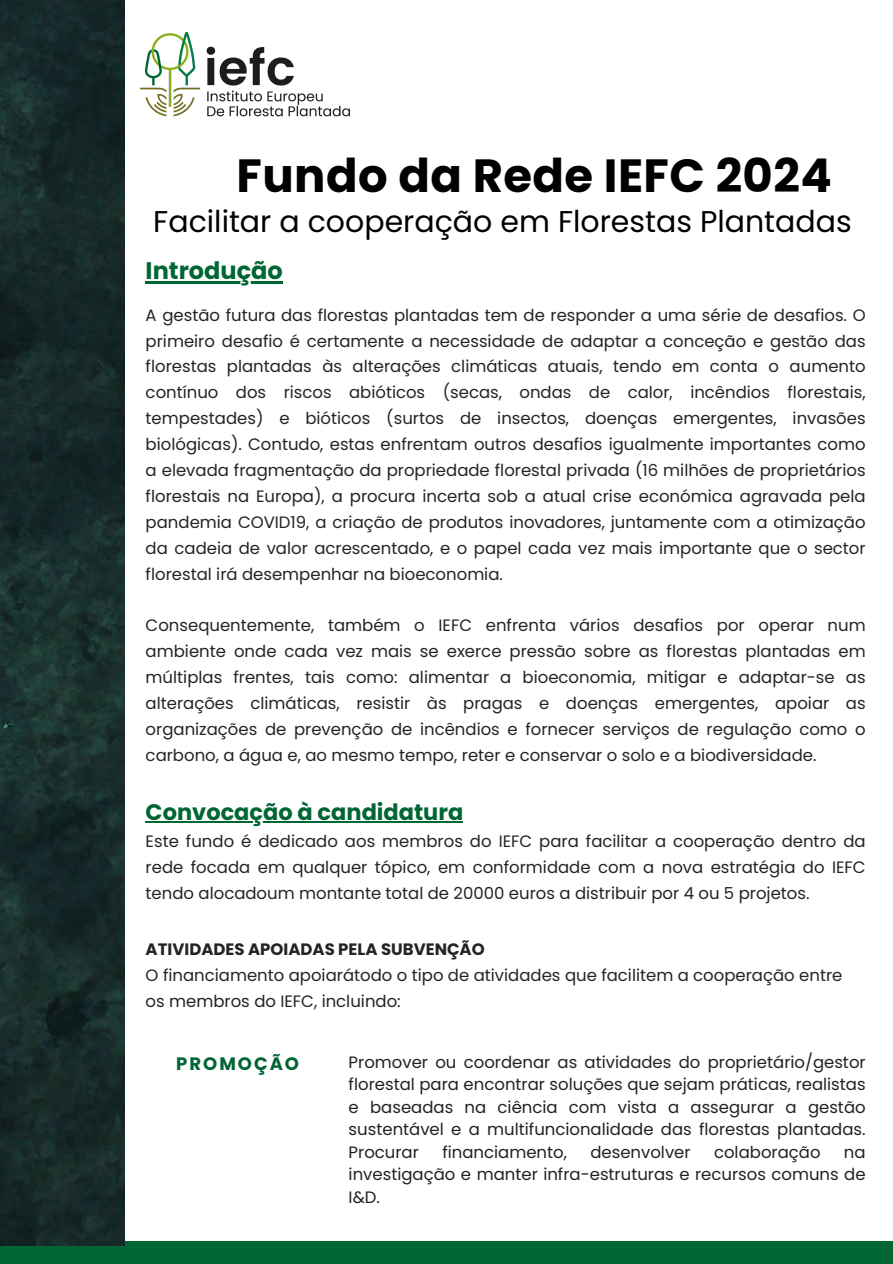
<style>
.page{position:relative;width:893px;height:1264px;background:#fff}
.page>*{position:absolute;margin:0;border:0;box-sizing:border-box;transform-origin:0 0}
.t1{font:700 46.5px "Poppins";letter-spacing:.01em;color:#000}
.t2{font:30px "Poppins";color:#000}
.t3{font:700 24px "Poppins";color:#063}
.t4{font:700 22.5px "Poppins";color:#063}
.t5{font:700 18px "Poppins";letter-spacing:.11em;color:#063}
.t6{font:16.5px/25.8px "Poppins";color:#232425;text-align:justify}
.t7{font:16.5px/22.5px "Poppins";color:#222;text-align:justify}
.t8{font:700 16.5px "Poppins";color:#232425}
</style>
<div class="page">
<hr style="left:146px;top:821px;width:317px;height:1px;background:#063">
<div style="left:0;top:1241px;width:892px;height:22px;background:#063"></div>
<img style="left:0;top:0;width:125px;height:1245px">
<img style="left:140px;top:31px;width:211px;height:86px">
<hr style="left:146px;top:282px;width:137px;height:2px;background:#063">
<p class="t1" style="left:237px;top:143px;width:596px">Fundo da Rede IEFC 2024</p>
<p class="t2" style="left:153px;top:200px;width:700px">Facilitar a cooperação em Florestas Plantadas</p>
<p class="t3" style="left:146px;top:254px;width:139px">Introdução</p>
<p class="t6" style="left:146px;top:302px;width:721px">A gestão futura das florestas plantadas tem de responder a uma série de desafios. O primeiro desafio é certamente a necessidade de adaptar a conceção e gestão das florestas plantadas às alterações climáticas atuais, tendo em conta o aumento contínuo dos riscos abióticos (secas, ondas de calor, incêndios florestais, tempestades) e bióticos (surtos de insectos, doenças emergentes, invasões biológicas). Contudo, estas enfrentam outros desafios igualmente importantes como a elevada fragmentação da propriedade florestal privada (16 milhões de proprietários florestais na Europa), a procura incerta sob a atual crise económica agravada pela pandemia COVID19, a criação de produtos inovadores, juntamente com a otimização da cadeia de valor acrescentado, e o papel cada vez mais importante que o sector florestal irá desempenhar na bioeconomia.</p>
<p class="t6" style="left:146px;top:612px;width:721px">Consequentemente, também o IEFC enfrenta vários desafios por operar num ambiente onde cada vez mais se exerce pressão sobre as florestas plantadas em múltiplas frentes, tais como: alimentar a bioeconomia, mitigar e adaptar-se as alterações climáticas, resistir às pragas e doenças emergentes, apoiar as organizações de prevenção de incêndios e fornecer serviços de regulação como o carbono, a água e, ao mesmo tempo, reter e conservar o solo e a biodiversidade.</p>
<p class="t4" style="left:146px;top:796px;width:319px">Convocação à candidatura</p>
<p class="t6" style="left:146px;top:828px;width:721px">Este fundo é dedicado aos membros do IEFC para facilitar a cooperação dentro da rede focada em qualquer tópico, em conformidade com a nova estratégia do IEFC tendo alocadoum montante total de 20000 euros a distribuir por 4 ou 5 projetos.</p>
<p class="t8" style="left:146px;top:938px;width:340px">ATIVIDADES APOIADAS PELA SUBVENÇÃO</p>
<p class="t6" style="left:146px;top:962px;width:698px">O financiamento apoiarátodo o tipo de atividades que facilitem a cooperação entre os membros do IEFC, incluindo:</p>
<p class="t5" style="left:176px;top:1050px;width:124px">PROMOÇÃO</p>
<p class="t7" style="left:348px;top:1050px;width:518px">Promover ou coordenar as atividades do proprietário/gestor florestal para encontrar soluções que sejam práticas, realistas e baseadas na ciência com vista a assegurar a gestão sustentável e a multifuncionalidade das florestas plantadas.<br>Procurar</p>
<p class="t7" style="left:442px;top:1140px;width:126px">financiamento,</p>
<p class="t7" style="left:590px;top:1140px;width:102px">desenvolver</p>
<p class="t7" style="left:714px;top:1140px;width:108px">colaboração</p>
<p class="t7" style="left:348px;top:1140px;width:518px;text-indent:495px">na investigação e manter infra-estruturas e recursos comuns de I&amp;D.</p>
</div>
